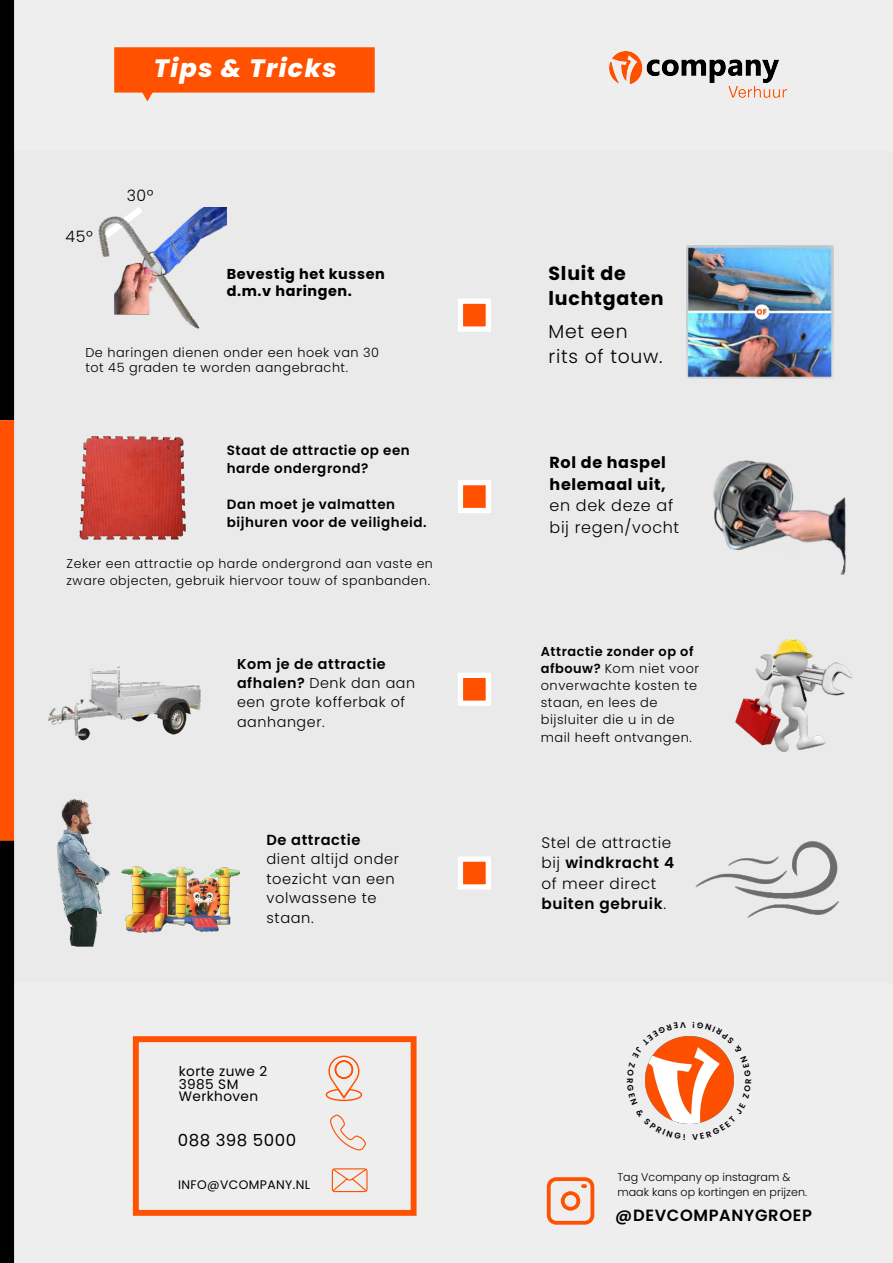
<style>
.page{position:relative;width:893px;height:1263px;background:#fff}
.page>*{position:absolute;margin:0;border:0;box-sizing:border-box;transform-origin:0 0}
.t1{font:italic 800 25.05px "Poppins";letter-spacing:.06em;color:#fff}
.t2{font:700 19.05px/25.5px "Poppins";letter-spacing:.04em;color:#000}
.t3{font:300 18.75px/25.3px "Poppins";letter-spacing:.04em;color:#000}
.t4{font:16.65px "Poppins";letter-spacing:.03em;color:#000}
.t5{font:600 16.2px "Poppins";letter-spacing:.04em;color:#000}
.t6{font:300 15.9px/21.5px "Poppins";letter-spacing:.04em;color:#000}
.t7{font:700 15.9px/21.5px "Poppins";letter-spacing:.04em;color:#000}
.t8{font:300 15.75px "Poppins";letter-spacing:.04em;color:#000}
.t9{font:300 15.3px/20.2px "Poppins";letter-spacing:.04em;color:#000}
.t10{font:300 14.55px/19.4px "Poppins";letter-spacing:.04em;color:#000}
.t11{font:600 14.55px "Poppins";letter-spacing:.04em;color:#000}
.t12{font:700 14.4px/17.2px "Poppins";letter-spacing:.04em;color:#000}
.t13{font:300 14.25px/19.4px "Poppins";letter-spacing:.04em;color:#000}
.t14{font:13.65px/12.6px "Poppins";letter-spacing:.03em;color:#000}
.t15{font:600 13.5px/17.9px "Poppins";letter-spacing:.04em;color:#000}
.t16{font:300 12.9px/17.2px "Poppins";letter-spacing:.04em;color:#000}
.t17{font:300 12.75px/15.3px "Poppins";letter-spacing:.04em;color:#000}
.t18{font:300 12.6px/16.6px "Poppins";letter-spacing:.04em;color:#000}
.t19{font:12.3px "Poppins";letter-spacing:.03em;color:#000}
.t20{font:300 11.1px/15.1px "Poppins";color:#000}
.s1{font-weight:600}
</style>
<div class="page">
<div style="left:0;top:0;width:892px;height:1263px;background:#efeeee"></div>
<img style="left:609px;top:51px;width:177px;height:46px">
<div style="left:133px;top:1036px;width:283px;height:180px;border:6px solid #ff5100"></div>
<div style="left:14px;top:151px;width:878px;height:832px;background:#ebeaea"></div>
<div style="left:0;top:0;width:14px;height:420px;background:#000"></div>
<div style="left:0;top:420px;width:14px;height:422px;background:#ff5100"></div>
<div style="left:0;top:841px;width:14px;height:422px;background:#000"></div>
<svg style="left:114px;top:47px;width:261px;height:55px"></svg>
<svg style="left:330px;top:1114px;width:36px;height:36px"></svg>
<svg style="left:332px;top:1168px;width:35px;height:24px"></svg>
<img style="left:685px;top:1036px;width:7px;height:88px">
<svg style="left:546px;top:1177px;width:48px;height:48px"></svg>
<img style="left:201px;top:207px;width:26px;height:32px">
<img style="left:686px;top:245px;width:147px;height:134px">
<img style="left:713px;top:461px;width:132px;height:113px">
<img style="left:80px;top:436px;width:106px;height:104px">
<img style="left:98px;top:207px;width:103px;height:122px">
<img style="left:48px;top:666px;width:153px;height:74px">
<img style="left:695px;top:841px;width:144px;height:77px">
<img style="left:57px;top:799px;width:53px;height:148px">
<img style="left:735px;top:639px;width:117px;height:112px">
<img style="left:122px;top:867px;width:118px;height:66px">
<div style="left:460px;top:301px;width:28px;height:28px;background:#ff5100"></div>
<div style="left:458px;top:299px;width:33px;height:33px;border:5px solid #fff"></div>
<div style="left:460px;top:483px;width:28px;height:27px;background:#ff5100"></div>
<div style="left:458px;top:480px;width:33px;height:33px;border:5px solid #fff"></div>
<div style="left:460px;top:675px;width:28px;height:28px;background:#ff5100"></div>
<div style="left:458px;top:673px;width:33px;height:33px;border:5px solid #fff"></div>
<div style="left:460px;top:859px;width:28px;height:28px;background:#ff5100"></div>
<div style="left:458px;top:856px;width:33px;height:33px;border:5px solid #fff"></div>
<svg style="left:325px;top:1055px;width:37px;height:46px"></svg>
<svg style="left:692px;top:1036px;width:42px;height:88px"></svg>
<svg style="left:645px;top:1036px;width:40px;height:88px"></svg>
<h1 class="t1" style="left:154px;top:54px;width:184px">Tips &amp; Tricks</h1>
<p class="t8" style="left:66px;top:227px;width:29px">45º</p>
<p class="t8" style="left:127px;top:186px;width:28px">30º</p>
<p class="t12" style="left:227px;top:265px;width:159px">Bevestig het kussen d.m.v haringen.</p>
<p class="t17" style="left:85px;top:345px;width:295px">De haringen dienen onder een hoek van 30 tot 45 graden te worden aangebracht.</p>
<p class="t15" style="left:227px;top:442px;width:184px">Staat de attractie op een harde ondergrond?</p>
<p class="t15" style="left:227px;top:495px;width:201px">Dan moet je valmatten bijhuren voor de veiligheid.</p>
<p class="t18" style="left:67px;top:555px;width:368px">Zeker een attractie op harde ondergrond aan vaste en zware objecten, gebruik hiervoor touw of spanbanden.</p>
<p class="t13" style="left:237px;top:654px;width:180px"><span class="s1">Kom je de attractie afhalen?</span> Denk dan aan een grote kofferbak of aanhanger.</p>
<p class="t11" style="left:266px;top:831px;width:95px">De attractie</p>
<p class="t10" style="left:266px;top:850px;width:134px">dient altijd onder toezicht van een volwassene te staan.</p>
<p class="t14" style="left:179px;top:1065px;width:90px">korte zuwe 2<br>3985 SM<br>Werkhoven</p>
<p class="t4" style="left:178px;top:1130px;width:120px">088 398 5000</p>
<p class="t19" style="left:178px;top:1177px;width:133px">INFO@VCOMPANY.NL</p>
<h2 class="t2" style="left:548px;top:260px;width:117px">Sluit de luchtgaten</h2>
<h3 class="t3" style="left:548px;top:319px;width:116px">Met een<br>rits of touw.</h3>
<p class="t7" style="left:549px;top:452px;width:118px">Rol de haspel helemaal uit,</p>
<p class="t6" style="left:549px;top:495px;width:131px">en dek deze af bij regen/vocht</p>
<p class="t16" style="left:540px;top:643px;width:160px"><span class="s1">Attractie zonder op of afbouw?</span> Kom niet voor onverwachte kosten te staan, en lees de bijsluiter die u in de mail heeft ontvangen.</p>
<p class="t9" style="left:541px;top:833px;width:134px">Stel de attractie bij <span class="s1">windkracht 4 </span>of meer direct <span class="s1">buiten gebruik</span>.</p>
<p class="t20" style="left:617px;top:1169px;width:191px">Tag Vcompany op instagram &amp; maak kans op kortingen en prijzen.</p>
<p class="t5" style="left:615px;top:1206px;width:198px">@DEVCOMPANYGROEP</p>
</div>
